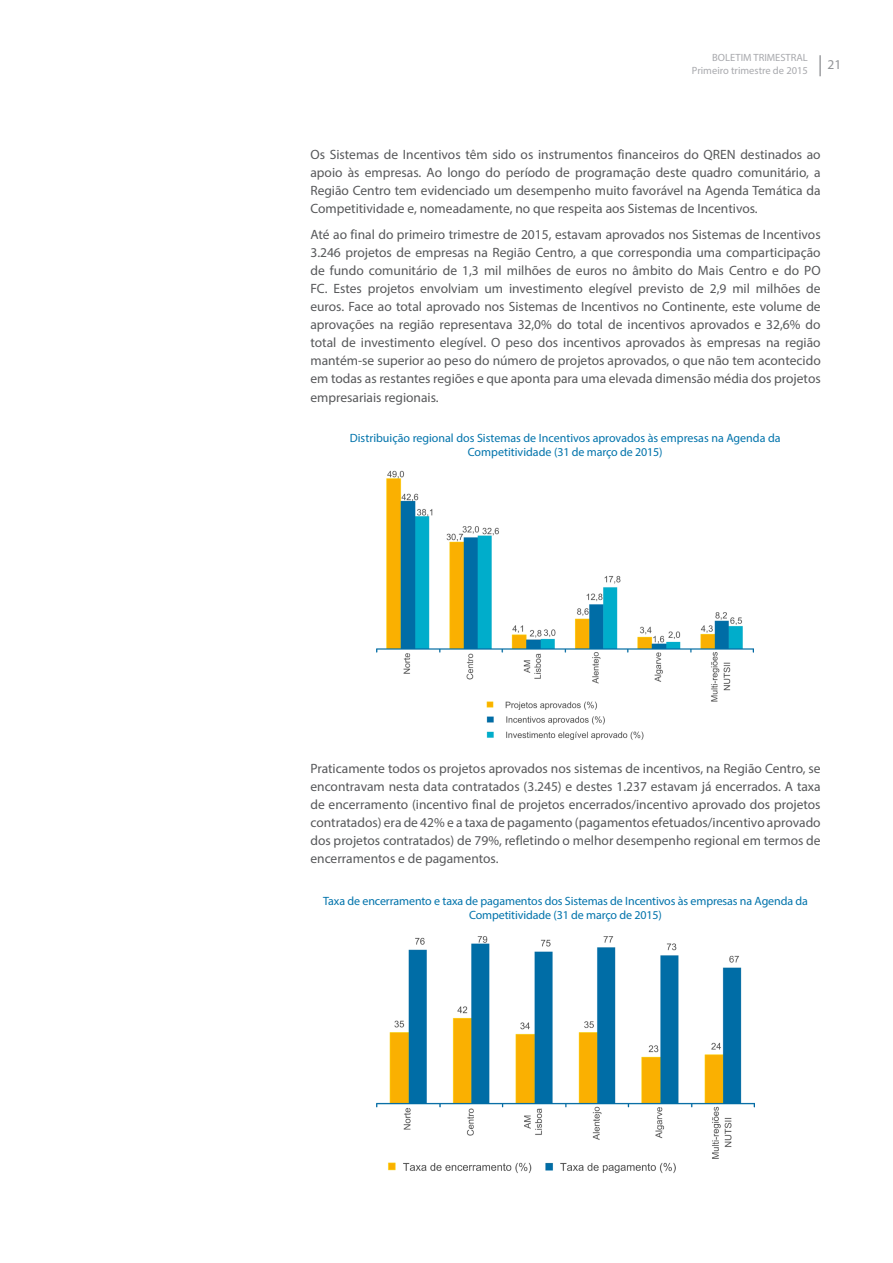
<style>
.page{position:relative;width:893px;height:1263px;background:#fff}
.page>*{position:absolute;margin:0;border:0;box-sizing:border-box;transform-origin:0 0}
.t1{font:13.5px/18px "Myriad Pro";color:#57585a;text-align:justify}
.t2{font:13.5px "Myriad Pro";color:#939598}
.t3{font:12px/14.4px "Myriad Pro";letter-spacing:-.01em;color:#0073ab;text-align:center}
.t4{font:10.5px/12.6px "Myriad Pro";color:#a8a9ad;text-align:right}
.s1{font-size:21px}
</style>
<div class="page">
<img style="left:376px;top:470px;width:378px;height:270px">
<img style="left:376px;top:936px;width:378px;height:238px">
<p class="t4" style="left:692px;top:51px;width:117px">BOLETIM TRIMESTRAL<br>Primeiro trimestre de 2015</p>
<p class="t2" style="left:818px;top:57px;width:25px"><span class="s1">|</span> 21</p>
<p class="t1" style="left:310px;top:145px;width:512px">Os Sistemas de Incentivos têm sido os instrumentos financeiros do QREN destinados ao apoio às empresas. Ao longo do período de programação deste quadro comunitário, a Região Centro tem evidenciado um desempenho muito favorável na Agenda Temática da Competitividade e, nomeadamente, no que respeita aos Sistemas de Incentivos.</p>
<p class="t1" style="left:310px;top:226px;width:512px">Até ao final do primeiro trimestre de 2015, estavam aprovados nos Sistemas de Incentivos 3.246 projetos de empresas na Região Centro, a que correspondia uma comparticipação de fundo comunitário de 1,3 mil milhões de euros no âmbito do Mais Centro e do PO FC. Estes projetos envolviam um investimento elegível previsto de 2,9 mil milhões de euros. Face ao total aprovado nos Sistemas de Incentivos no Continente, este volume de aprovações na região representava 32,0% do total de incentivos aprovados e 32,6% do total de investimento elegível. O peso dos incentivos aprovados às empresas na região mantém-se superior ao peso do número de projetos aprovados, o que não tem acontecido em todas as restantes regiões e que aponta para uma elevada dimensão média dos projetos empresariais regionais.</p>
<p class="t3" style="left:350px;top:430px;width:432px">Distribuição regional dos Sistemas de Incentivos aprovados às empresas na Agenda da<br>Competitividade (31 de março de 2015)</p>
<p class="t1" style="left:310px;top:759px;width:512px">Praticamente todos os projetos aprovados nos sistemas de incentivos, na Região Centro, se encontravam nesta data contratados (3.245) e destes 1.237 estavam já encerrados. A taxa de encerramento (incentivo final de projetos encerrados/incentivo aprovado dos projetos contratados) era de 42% e a taxa de pagamento (pagamentos efetuados/incentivo aprovado dos projetos contratados) de 79%, refletindo o melhor desempenho regional em termos de encerramentos e de pagamentos.</p>
<p class="t3" style="left:323px;top:893px;width:486px">Taxa de encerramento e taxa de pagamentos dos Sistemas de Incentivos às empresas na Agenda da<br>Competitividade (31 de março de 2015)</p>
</div>
